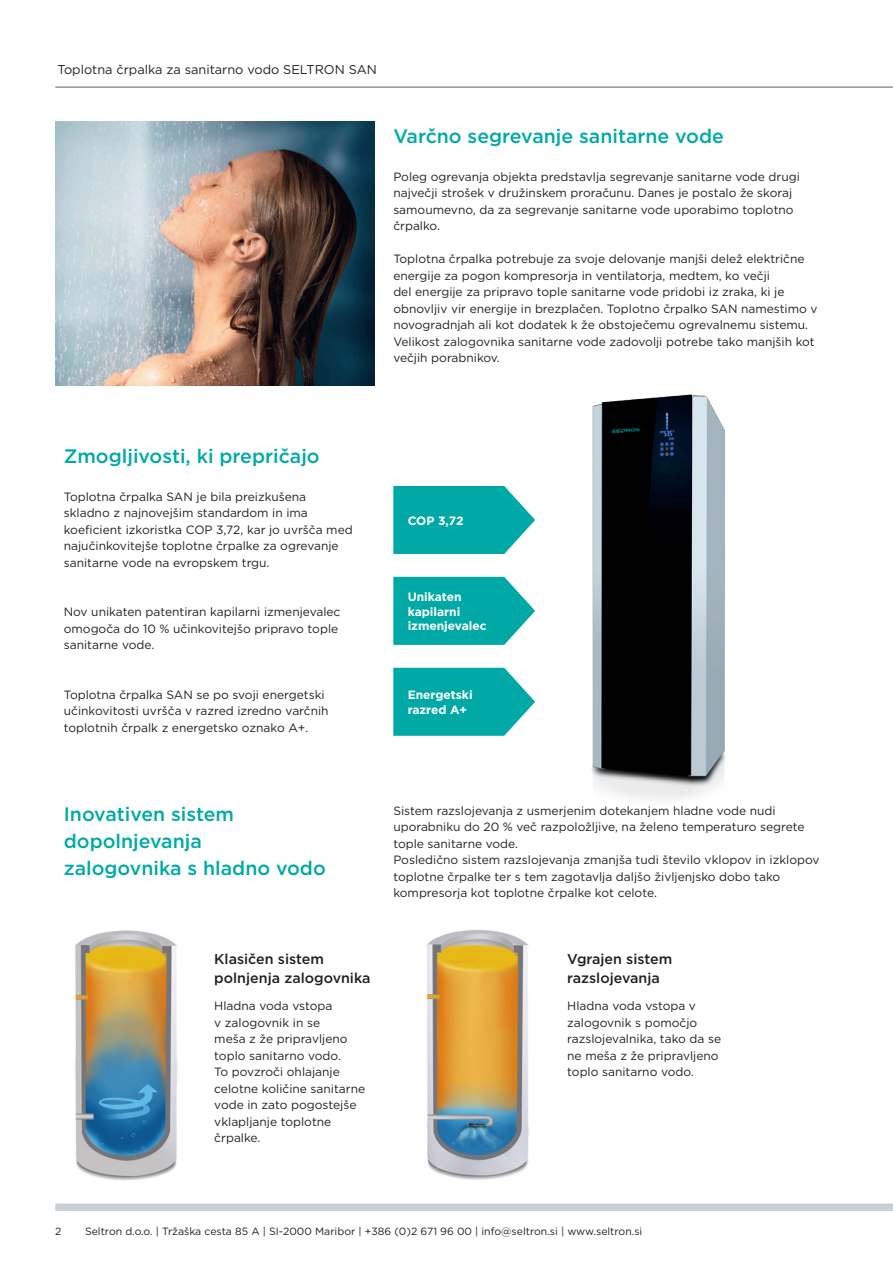
<style>
.page{position:relative;width:893px;height:1263px;background:#fff}
.page>*{position:absolute;margin:0;border:0;box-sizing:border-box;transform-origin:0 0}
.Header-1_margin__bot{font:500 19.5px/27px "Gotham";color:#00a9a5}
.Header-2_margin__top{font:500 14.25px/19.5px "Gotham";color:#231f20}
.t1{font:12.75px "Gotham";color:#231f20}
.Paragraph{font:12px/16.5px "Gotham";color:#231f20}
.t2{font:700 12px/14.4px "Gotham";color:#fff}
.t3{font:10.5px "Gotham";color:#231f20}
</style>
<div class="page">
<div style="left:55px;top:1203px;width:838px;height:8px;background:#c9d1d7"></div>
<hr style="left:55px;top:87px;width:838px;height:1px;background:#53656e">
<img style="left:426px;top:930px;width:104px;height:250px">
<img style="left:74px;top:930px;width:105px;height:251px">
<img style="left:592px;top:394px;width:133px;height:405px">
<svg style="left:393px;top:486px;width:142px;height:68px;background:#1bb2ae"></svg>
<svg style="left:393px;top:668px;width:142px;height:68px;background:#1cb2af"></svg>
<svg style="left:393px;top:577px;width:142px;height:68px;background:#1cb2ae"></svg>
<img style="left:55px;top:122px;width:319px;height:264px">
<p class="t1" style="left:57px;top:61px;width:321px">Toplotna črpalka za sanitarno vodo SELTRON SAN</p>
<p class="Header-1_margin__bot" style="left:393px;top:123px;width:332px">Varčno segrevanje sanitarne vode</p>
<p class="Paragraph" style="left:393px;top:168px;width:408px">Poleg ogrevanja objekta predstavlja segrevanje sanitarne vode drugi največji strošek v družinskem proračunu. Danes je postalo že skoraj samoumevno, da za segrevanje sanitarne vode uporabimo toplotno črpalko.</p>
<p class="Paragraph" style="left:393px;top:251px;width:426px">Toplotna črpalka potrebuje za svoje delovanje manjši delež električne energije za pogon kompresorja in ventilatorja, medtem, ko večji<br>del energije za pripravo tople sanitarne vode pridobi iz zraka, ki je obnovljiv vir energije in brezplačen. Toplotno črpalko SAN namestimo v novogradnjah ali kot dodatek k že obstoječemu ogrevalnemu sistemu.<br>Velikost zalogovnika sanitarne vode zadovolji potrebe tako manjših kot večjih porabnikov.</p>
<p class="Header-1_margin__bot" style="left:64px;top:442px;width:257px">Zmogljivosti, ki prepričajo</p>
<p class="Paragraph" style="left:64px;top:488px;width:290px">Toplotna črpalka SAN je bila preizkušena skladno z najnovejšim standardom in ima koeficient izkoristka COP 3,72, kar jo uvršča med najučinkovitejše toplotne črpalke za ogrevanje sanitarne vode na evropskem trgu.</p>
<p class="Paragraph" style="left:64px;top:603px;width:278px">Nov unikaten patentiran kapilarni izmenjevalec omogoča do 10 % učinkovitejšo pripravo tople sanitarne vode.</p>
<p class="Paragraph" style="left:64px;top:686px;width:266px">Toplotna črpalka SAN se po svoji energetski učinkovitosti uvršča v razred izredno varčnih toplotnih črpalk z energetsko oznako A+.</p>
<p class="t2" style="left:408px;top:513px;width:57px">COP 3,72</p>
<p class="t2" style="left:408px;top:590px;width:81px">Unikaten kapilarni izmenjevalec</p>
<p class="t2" style="left:408px;top:688px;width:66px">Energetski razred A+</p>
<p class="Header-1_margin__bot" style="left:64px;top:800px;width:264px">Inovativen sistem dopolnjevanja<br>zalogovnika s hladno vodo</p>
<p class="Header-2_margin__top" style="left:214px;top:949px;width:158px">Klasičen sistem polnjenja zalogovnika</p>
<p class="Paragraph" style="left:214px;top:998px;width:152px">Hladna voda vstopa<br>v zalogovnik in se<br>meša z že pripravljeno toplo sanitarno vodo.<br>To povzroči ohlajanje celotne količine sanitarne vode in zato pogostejše vklapljanje toplotne črpalke.</p>
<p class="Paragraph" style="left:393px;top:802px;width:413px">Sistem razslojevanja z usmerjenim dotekanjem hladne vode nudi uporabniku do 20 % več razpoložljive, na želeno temperaturo segrete tople sanitarne vode.</p>
<p class="Paragraph" style="left:393px;top:851px;width:428px">Posledično sistem razslojevanja zmanjša tudi število vklopov in izklopov toplotne črpalke ter s tem zagotavlja daljšo življenjsko dobo tako kompresorja kot toplotne črpalke kot celote.</p>
<p class="Header-2_margin__top" style="left:567px;top:949px;width:106px">Vgrajen sistem razslojevanja</p>
<p class="Paragraph" style="left:567px;top:998px;width:155px">Hladna voda vstopa v zalogovnik s pomočjo razslojevalnika, tako da se ne meša z že pripravljeno toplo sanitarno vodo.</p>
<p class="t3" style="left:55px;top:1225px;width:8px">2</p>
<p class="t3" style="left:85px;top:1225px;width:559px">Seltron d.o.o. | Tržaška cesta 85 A | SI-2000 Maribor | +386 (0)2 671 96 00 | info@seltron.si | www.seltron.si</p>
</div>
